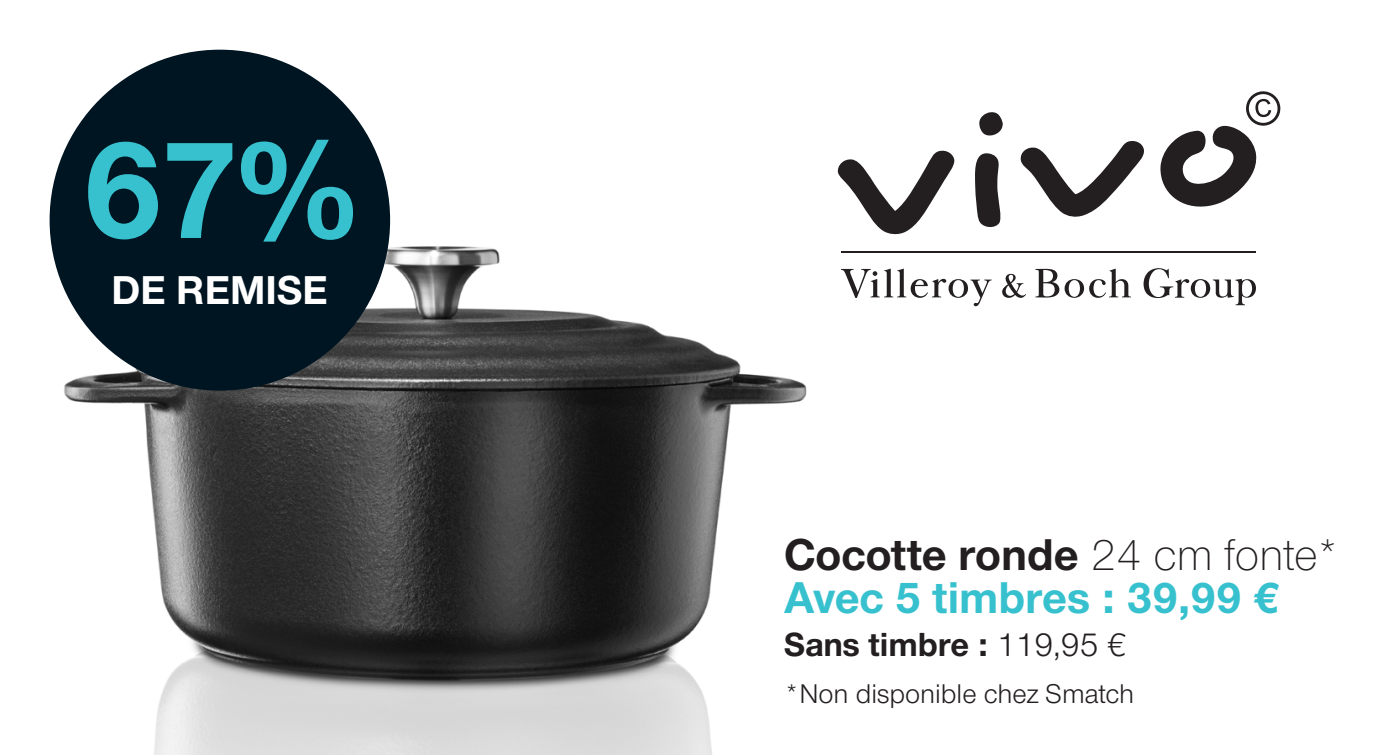
<style>
.page{position:relative;width:1389px;height:755px;background:#fff}
.page>*{position:absolute;margin:0;border:0;box-sizing:border-box;transform-origin:0 0}
.t1{font:700 145.6px "Nimbus San Nov";color:#37c1ce}
.t2{font:700 46.2px "Nimbus San Nov";color:#231f20}
.t3{font:700 46.2px "Nimbus San Nov";color:#37c1ce}
.t4{font:700 41.65px "Nimbus San Nov";color:#fff}
.t5{font:700 34.65px "Nimbus San Nov";color:#231f20}
.t6{font:28px "Nimbus San Nov";color:#231f20}
.s1{font-weight:300}
.s2{font-weight:400}
</style>
<div class="page">
<img style="left:49px;top:176px;width:793px;height:578px">
<div style="left:50px;top:50px;width:340px;height:340px;background:#001522;border-radius:50%"></div>
<hr style="left:842px;top:251px;width:414px;height:2px;background:#231f20">
<svg style="left:1035px;top:268px;width:24px;height:29px"></svg>
<svg style="left:1065px;top:268px;width:66px;height:29px"></svg>
<svg style="left:841px;top:268px;width:151px;height:38px"></svg>
<svg style="left:1002px;top:274px;width:24px;height:23px"></svg>
<svg style="left:837px;top:150px;width:118px;height:85px"></svg>
<svg style="left:1020px;top:141px;width:124px;height:76px"></svg>
<svg style="left:975px;top:153px;width:26px;height:74px;background:#4b4849"></svg>
<svg style="left:979px;top:112px;width:24px;height:24px"></svg>
<svg style="left:1160px;top:91px;width:121px;height:116px"></svg>
<svg style="left:1144px;top:268px;width:112px;height:37px"></svg>
<p class="t1" style="left:82px;top:103px;width:278px">67%</p>
<p class="t4" style="left:111px;top:265px;width:218px">DE REMISE</p>
<p class="t2" style="left:784px;top:526px;width:558px">Cocotte ronde <span class="s1">24 cm fonte*</span></p>
<p class="t3" style="left:784px;top:570px;width:497px">Avec 5 timbres : 39,99 €</p>
<p class="t5" style="left:784px;top:624px;width:344px">Sans timbre : <span class="s2">119,95 €</span></p>
<p class="t6" style="left:784px;top:677px;width:352px">*Non disponible chez Smatch</p>
</div>
